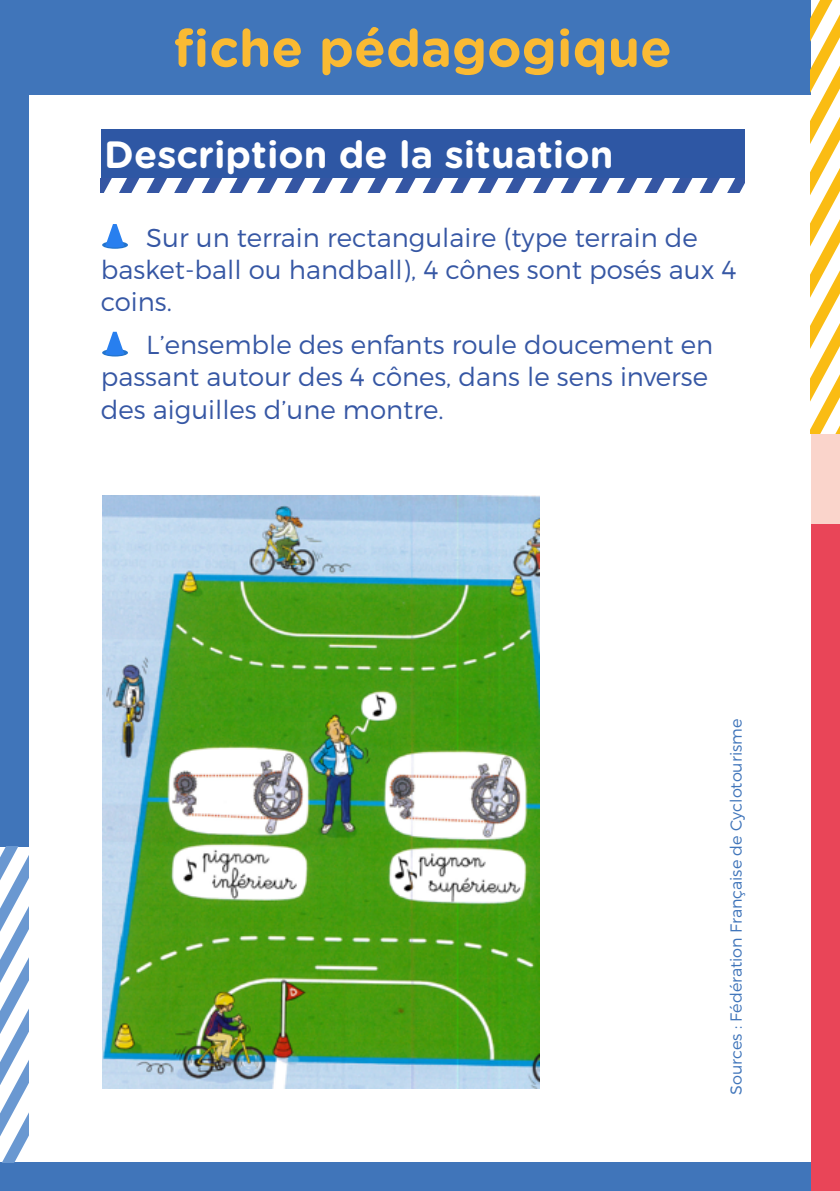
<style>
.page{position:relative;width:840px;height:1191px;background:#fff}
.page>*{position:absolute;margin:0;border:0;box-sizing:border-box;transform-origin:0 0}
.t1{font:700 52px "Gotham Rounded";color:#faba33}
.t2{font:700 38px "Gotham Rounded";color:#fff}
.t3{font:300 26px/32px "Montserrat";color:#3657a4}
.t4{font:300 16px "Montserrat";color:#4075ba}
</style>
<div class="page">
<div style="left:0;top:0;width:839px;height:94px;background:#4075ba"></div>
<div style="left:0;top:1162px;width:810px;height:29px;background:#4075ba"></div>
<div style="left:810px;top:433px;width:29px;height:257px;background:#fad4cb"></div>
<div style="left:0;top:0;width:28px;height:847px;background:#4075ba"></div>
<div style="left:810px;top:524px;width:29px;height:667px;background:#e94558"></div>
<svg style="left:810px;top:0;width:29px;height:433px"></svg>
<svg style="left:0;top:847px;width:28px;height:315px"></svg>
<div style="left:101px;top:129px;width:643px;height:49px;background:#2e57a4"></div>
<svg style="left:101px;top:178px;width:643px;height:14px"></svg>
<svg style="left:102px;top:241px;width:26px;height:8px"></svg>
<svg style="left:105px;top:224px;width:19px;height:23px"></svg>
<svg style="left:102px;top:349px;width:26px;height:7px"></svg>
<svg style="left:105px;top:332px;width:19px;height:23px"></svg>
<img style="left:102px;top:495px;width:437px;height:594px">
<h1 class="t1" style="left:173px;top:10px;width:499px">fiche pédagogique</h1>
<h2 class="t2" style="left:104px;top:127px;width:510px">Description de la situation</h2>
<p class="t3" style="left:101px;top:221px;width:637px;text-indent:45px">Sur un terrain rectangulaire (type terrain de basket-ball ou handball), 4 cônes sont posés aux 4 coins.</p>
<p class="t3" style="left:101px;top:328px;width:613px;text-indent:45px">L’ensemble des enfants roule doucement en passant autour des 4 cônes, dans le sens inverse des aiguilles d’une montre.</p>
<p class="t4" style="left:726px;top:1094px;width:378px;rotate:-90deg">Sources : Fédération Française de Cyclotourisme</p>
</div>
